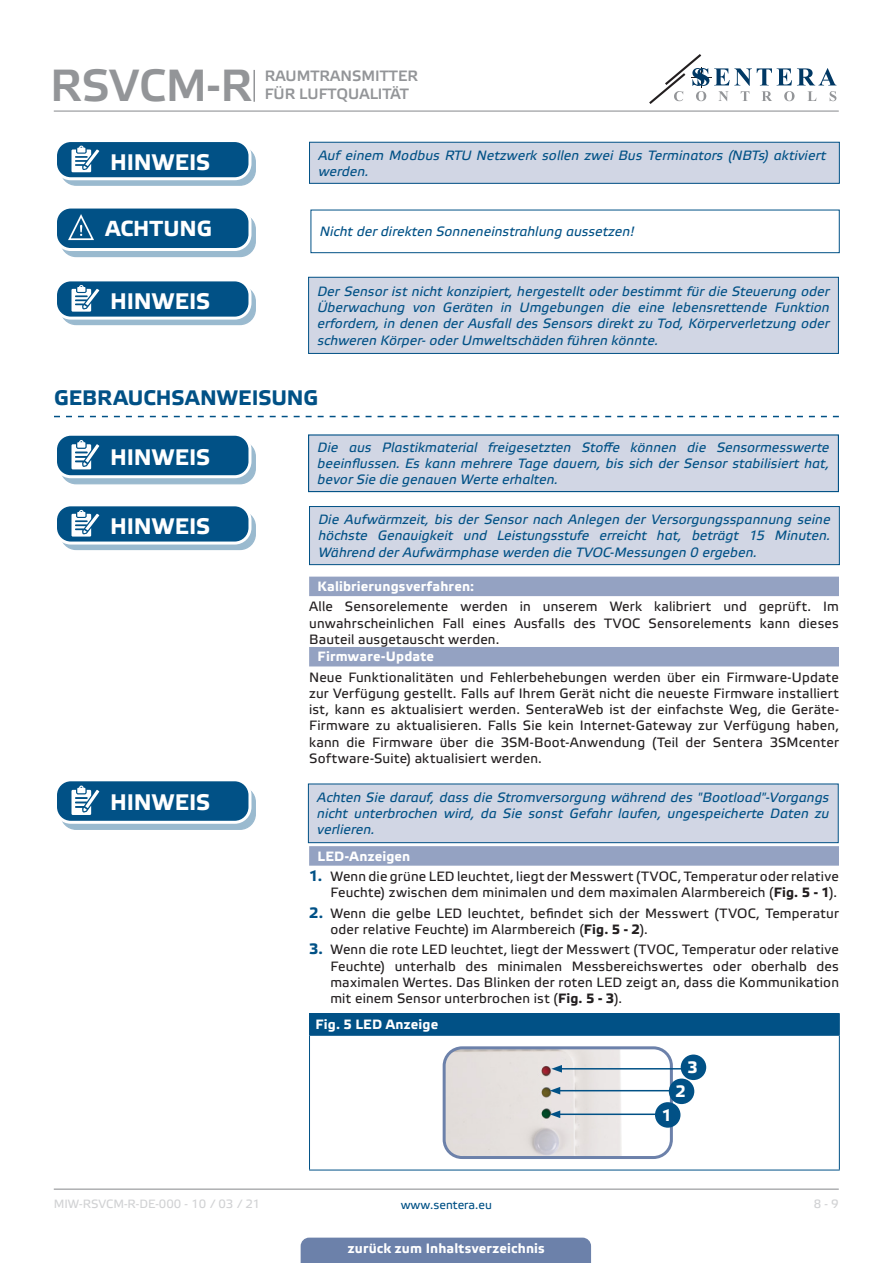
<style>
.page{position:relative;width:893px;height:1263px;background:#fff}
.page>*{position:absolute;margin:0;border:0;box-sizing:border-box;transform-origin:0 0}
.t1{font:45px "Etelka Medium Pro";color:#939598}
.t2{font:700 22.5px "Etelka Text Pro";color:#fff}
.t3{font:700 21.75px "Etelka Text Pro";color:#fff}
.t4{font:700 21px "Etelka Text Pro";letter-spacing:.005em;color:#015186}
.TABLE_TEXT_WHITE{font:700 16.5px "Etelka Text Pro";color:#fff}
.t5{font:15px/18px "Etelka Medium Pro";color:#939598}
.body{font:13.5px/16.2px "Etelka Text Pro";letter-spacing:.015em;color:#231f20;text-align:justify}
.attention{font:italic 13.5px/16.2px "Etelka Text Pro";letter-spacing:.01em;color:#015186;text-align:justify}
.Number-roman{font:700 13.5px "Etelka Text Pro";letter-spacing:.015em;color:#fff}
.table_text{font:700 13.5px "Etelka Text Pro";letter-spacing:.02em;color:#fff}
.t6{font:12px "Etelka Text Pro";color:#d1d2d4}
.t7{font:12px "Etelka Text Pro";color:#015186}
.s1{font-weight:700;font-size:15px;color:#015186}
.s2{font-weight:700}
</style>
<div class="page">
<hr style="left:54px;top:111px;width:785px;height:1px;background:#939598">
<hr style="left:54px;top:1188px;width:785px;height:2px;background:#939598">
<svg style="left:649px;top:54px;width:187px;height:50px"></svg>
<div style="left:301px;top:1237px;width:290px;height:26px;background:#6c81aa"></div>
<hr style="left:253px;top:70px;width:2px;height:32px;background:#939598">
<svg style="left:54px;top:416px;width:785px;height:1px"></svg>
<div style="left:309px;top:577px;width:530px;height:19px;background:#94a2c2"></div>
<div style="left:309px;top:647px;width:530px;height:19px;background:#94a2c2"></div>
<div style="left:309px;top:846px;width:530px;height:20px;background:#94a2c2"></div>
<div style="left:309px;top:142px;width:530px;height:41px;background:#d1d6e4"></div>
<div style="left:309px;top:142px;width:531px;height:42px;border:1px solid #015186"></div>
<svg style="left:61px;top:147px;width:194px;height:38px"></svg>
<div style="left:60px;top:146px;width:196px;height:40px;border:1px solid #015186;border-radius:15px"></div>
<div style="left:56px;top:141px;width:194px;height:38px;background:#015186;border-radius:15px"></div>
<div style="left:54px;top:139px;width:197px;height:41px;border:3px solid #fff;border-radius:15px"></div>
<svg style="left:71px;top:146px;width:34px;height:34px"></svg>
<div style="left:61px;top:214px;width:194px;height:43px;background:#9abacf;border-radius:15px"></div>
<div style="left:60px;top:213px;width:196px;height:44px;border:1px solid #015186;border-radius:15px"></div>
<div style="left:56px;top:207px;width:194px;height:42px;background:#015186;border-radius:15px"></div>
<div style="left:54px;top:206px;width:197px;height:45px;border:3px solid #fff;border-radius:15px"></div>
<svg style="left:67px;top:214px;width:38px;height:36px"></svg>
<div style="left:311px;top:210px;width:529px;height:43px;border:1px solid #015186"></div>
<div style="left:61px;top:286px;width:194px;height:39px;background:#9abacf;border-radius:15px"></div>
<div style="left:60px;top:286px;width:196px;height:39px;border:1px solid #015186;border-radius:15px"></div>
<div style="left:56px;top:280px;width:194px;height:38px;background:#015186;border-radius:15px"></div>
<div style="left:54px;top:278px;width:197px;height:42px;border:3px solid #fff;border-radius:15px"></div>
<svg style="left:71px;top:285px;width:34px;height:34px"></svg>
<div style="left:309px;top:277px;width:529px;height:76px;background:#d1d6e4"></div>
<div style="left:308px;top:277px;width:531px;height:77px;border:1px solid #015186"></div>
<svg style="left:61px;top:441px;width:194px;height:43px"></svg>
<div style="left:60px;top:441px;width:196px;height:43px;border:1px solid #015186;border-radius:15px"></div>
<div style="left:56px;top:434px;width:194px;height:43px;background:#015186;border-radius:15px"></div>
<div style="left:54px;top:433px;width:197px;height:45px;border:3px solid #fff;border-radius:15px"></div>
<svg style="left:71px;top:440px;width:34px;height:37px"></svg>
<div style="left:309px;top:435px;width:529px;height:57px;background:#d1d6e4"></div>
<div style="left:308px;top:434px;width:531px;height:58px;border:1px solid #015186"></div>
<div style="left:309px;top:506px;width:530px;height:59px;background:#d1d6e4"></div>
<div style="left:309px;top:506px;width:531px;height:59px;border:1px solid #015186"></div>
<svg style="left:61px;top:511px;width:194px;height:38px"></svg>
<div style="left:60px;top:510px;width:196px;height:40px;border:1px solid #015186;border-radius:15px"></div>
<div style="left:56px;top:505px;width:194px;height:38px;background:#015186;border-radius:15px"></div>
<div style="left:54px;top:503px;width:197px;height:41px;border:3px solid #fff;border-radius:15px"></div>
<svg style="left:71px;top:510px;width:34px;height:34px"></svg>
<div style="left:61px;top:787px;width:194px;height:42px;background:#9abacf;border-radius:15px"></div>
<div style="left:60px;top:786px;width:196px;height:44px;border:1px solid #015186;border-radius:15px"></div>
<div style="left:56px;top:780px;width:194px;height:42px;background:#015186;border-radius:15px"></div>
<div style="left:54px;top:778px;width:197px;height:46px;border:3px solid #fff;border-radius:15px"></div>
<svg style="left:71px;top:785px;width:34px;height:38px"></svg>
<div style="left:308px;top:784px;width:530px;height:59px;background:#d1d6e4"></div>
<div style="left:308px;top:784px;width:531px;height:59px;border:1px solid #015186"></div>
<div style="left:309px;top:1013px;width:530px;height:22px;background:#015186"></div>
<hr style="left:309px;top:1013px;width:531px;height:1px;background:#015186">
<svg style="left:839px;top:1014px;width:1px;height:21px"></svg>
<hr style="left:309px;top:1036px;width:1px;height:134px;background:#015186">
<hr style="left:839px;top:1036px;width:1px;height:134px;background:#015186">
<hr style="left:309px;top:1170px;width:531px;height:1px;background:#015186">
<hr style="left:309px;top:1035px;width:531px;height:1px;background:#015186">
<img style="left:444px;top:1050px;width:179px;height:105px">
<div style="left:443px;top:1046px;width:230px;height:113px;border:3px solid #6c81aa;border-radius:18px"></div>
<hr style="left:560px;top:1068px;width:129px;height:1px;background:#015186">
<svg style="left:551px;top:1065px;width:11px;height:7px"></svg>
<hr style="left:558px;top:1090px;width:118px;height:1px;background:#015186">
<svg style="left:550px;top:1087px;width:10px;height:7px"></svg>
<hr style="left:558px;top:1113px;width:118px;height:2px;background:#015186">
<svg style="left:550px;top:1110px;width:10px;height:8px"></svg>
<div style="left:681px;top:1054px;width:25px;height:26px;background:#015186;border-radius:50%"></div>
<div style="left:669px;top:1078px;width:25px;height:26px;background:#015186;border-radius:50%"></div>
<div style="left:655px;top:1102px;width:25px;height:26px;background:#015186;border-radius:50%"></div>
<h1 class="t1" style="left:50px;top:61px;width:204px">RSVCM-R</h1>
<p class="t5" style="left:265px;top:67px;width:155px">RAUMTRANSMITTER<br>FÜR LUFTQUALITÄT</p>
<p class="t2" style="left:110px;top:149px;width:102px">HINWEIS</p>
<p class="attention" style="left:318px;top:148px;width:509px">Auf einem Modbus RTU Netzwerk sollen zwei Bus Terminators (NBTs) aktiviert</p>
<p class="attention" style="left:318px;top:164px;width:52px">werden.</p>
<p class="t3" style="left:105px;top:216px;width:108px">ACHTUNG</p>
<p class="attention" style="left:320px;top:224px;width:316px">Nicht der direkten Sonneneinstrahlung aussetzen!</p>
<p class="t2" style="left:110px;top:289px;width:102px">HINWEIS</p>
<p class="attention" style="left:317px;top:284px;width:514px">Der Sensor ist nicht konzipiert, hergestellt oder bestimmt für die Steuerung oder Überwachung von Geräten in Umgebungen die eine lebensrettende Funktion erfordern, in denen der Ausfall des Sensors direkt zu Tod, Körperverletzung oder schweren Körper- oder Umweltschäden führen könnte.</p>
<p class="t4" style="left:54px;top:386px;width:266px">GEBRAUCHSANWEISUNG</p>
<p class="t2" style="left:110px;top:444px;width:102px">HINWEIS</p>
<p class="attention" style="left:318px;top:440px;width:513px">Die aus Plastikmaterial freigesetzten Stoffe können die Sensormesswerte beeinflussen. Es kann mehrere Tage dauern, bis sich der Sensor stabilisiert hat, bevor Sie die genauen Werte erhalten.</p>
<p class="attention" style="left:318px;top:512px;width:514px">Die Aufwärmzeit, bis der Sensor nach Anlegen der Versorgungsspannung seine höchste Genauigkeit und Leistungsstufe erreicht hat, beträgt 15 Minuten.<br>Während der Aufwärmphase werden die TVOC-Messungen 0 ergeben.</p>
<p class="t2" style="left:110px;top:514px;width:102px">HINWEIS</p>
<p class="Number-roman" style="left:318px;top:579px;width:158px">Kalibrierungsverfahren:</p>
<p class="body" style="left:309px;top:599px;width:531px">Alle Sensorelemente werden in unserem Werk kalibriert und geprüft. Im unwahrscheinlichen Fall eines Ausfalls des TVOC Sensorelements kann dieses Bauteil ausgetauscht werden.</p>
<p class="Number-roman" style="left:318px;top:649px;width:118px">Firmware-Update</p>
<p class="body" style="left:309px;top:670px;width:531px">Neue Funktionalitäten und Fehlerbehebungen werden über ein Firmware-Update zur Verfügung gestellt. Falls auf Ihrem Gerät nicht die neueste Firmware installiert ist, kann es aktualisiert werden. SenteraWeb ist der einfachste Weg, die Geräte-Firmware zu aktualisieren. Falls Sie kein Internet-Gateway zur Verfügung haben, kann die Firmware über die 3SM-Boot-Anwendung (Teil der Sentera 3SMcenter Software-Suite) aktualisiert werden.</p>
<p class="t2" style="left:110px;top:790px;width:102px">HINWEIS</p>
<p class="attention" style="left:317px;top:790px;width:514px">Achten Sie darauf, dass die Stromversorgung während des "Bootload"-Vorgangs nicht unterbrochen wird, da Sie sonst Gefahr laufen, ungespeicherte Daten zu verlieren.</p>
<p class="Number-roman" style="left:318px;top:848px;width:94px">LED-Anzeigen</p>
<p class="body" style="left:309px;top:869px;width:531px;text-align:right"><span class="s1">1.</span> Wenn die grüne LED leuchtet, liegt der Messwert (TVOC, Temperatur oder relative<br>Feuchte) zwischen dem minimalen und dem maximalen Alarmbereich (<span class="s2">Fig. 5 - 1</span>).</p>
<p class="body" style="left:330px;top:906px;width:510px;text-indent:-21px"><span class="s1">2.</span> Wenn die gelbe LED leuchtet, befindet sich der Messwert (TVOC, Temperatur oder relative Feuchte) im Alarmbereich (<span class="s2">Fig. 5 - 2</span>).</p>
<p class="body" style="left:330px;top:942px;width:510px;text-indent:-21px"><span class="s1">3.</span> Wenn die rote LED leuchtet, liegt der Messwert (TVOC, Temperatur oder relative Feuchte) unterhalb des minimalen Messbereichswertes oder oberhalb des maximalen Wertes. Das Blinken der roten LED zeigt an, dass die Kommunikation mit einem Sensor unterbrochen ist (<span class="s2">Fig. 5 - 3</span>).</p>
<p class="table_text" style="left:315px;top:1017px;width:124px">Fig. 5 LED Anzeige</p>
<p class="TABLE_TEXT_WHITE" style="left:687px;top:1058px;width:12px">3</p>
<p class="TABLE_TEXT_WHITE" style="left:676px;top:1082px;width:12px">2</p>
<p class="TABLE_TEXT_WHITE" style="left:662px;top:1106px;width:12px">1</p>
<p class="t6" style="left:54px;top:1197px;width:208px">MIW-RSVCM-R-DE-000 - 10 / 03 / 21</p>
<p class="t7" style="left:401px;top:1198px;width:93px">www.sentera.eu</p>
<p class="t6" style="left:814px;top:1197px;width:27px">8 - 9</p>
<p class="Number-roman" style="left:348px;top:1240px;width:198px">zurück zum Inhaltsverzeichnis</p>
</div>
